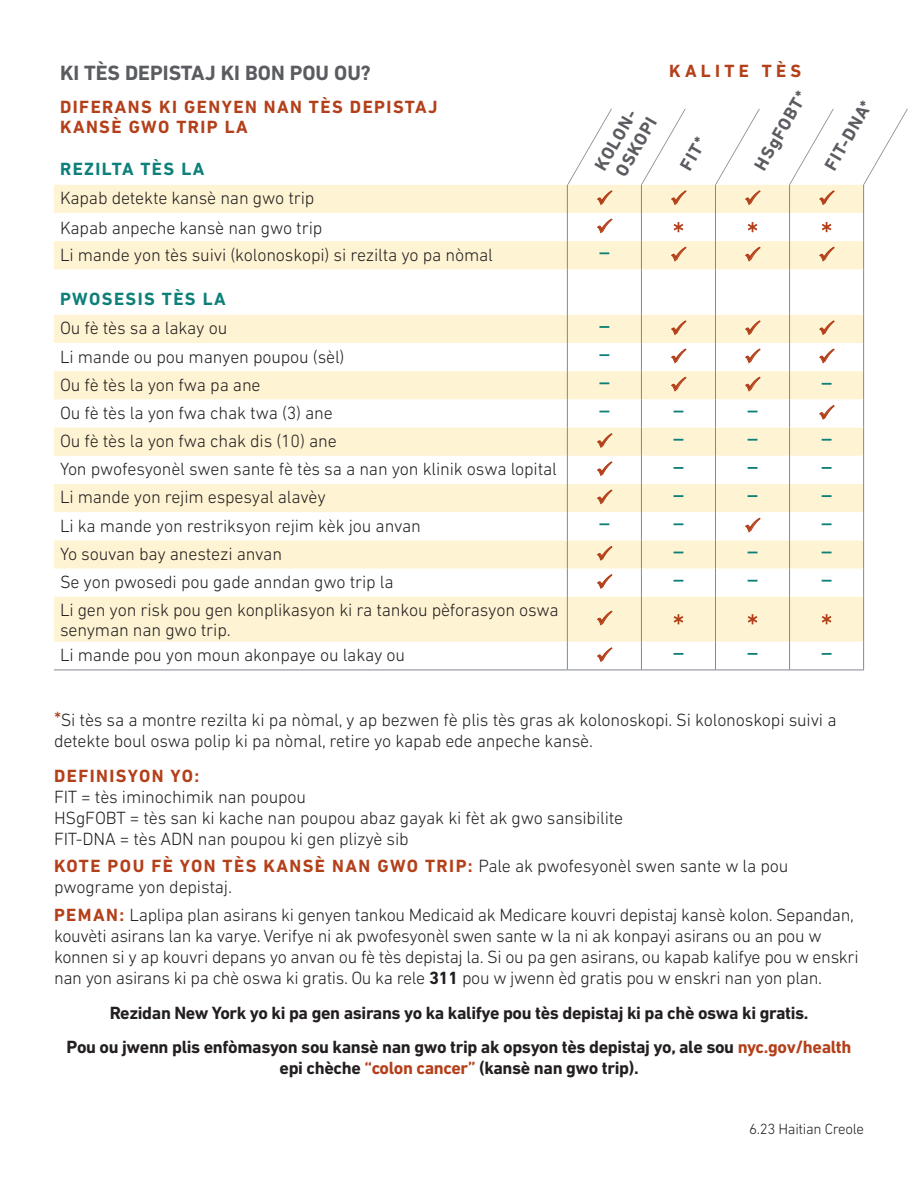
<style>
.page{position:relative;width:918px;height:1188px;background:#fff}
.page>*{position:absolute;margin:0;border:0;box-sizing:border-box;transform-origin:0 0}
.Table_Title{font:700 21px "DIN Next LT Pro";color:#5a5c61}
.Body_Sp_Bf_0_0625{font:300 18px/21px "DIN Next LT Pro";letter-spacing:-.02em;color:#231f20}
.Table_Text{font:300 18px/19.5px "DIN Next LT Pro";letter-spacing:-.01em;color:#231f20}
.Bold_Body{font:700 18px/21px "DIN Next LT Pro";letter-spacing:-.02em;color:#231f20;text-align:center}
.Body_No_Sp{font:300 18px "DIN Next LT Pro";letter-spacing:-.01em;color:#231f20}
.Table_Subhead{font:700 18px/19.5px "DIN Next LT Pro";letter-spacing:.08em;color:#b3401a}
.Column_Name{font:700 18px "DIN Next LT Pro";color:#5a5c61}
.Table_Row_Title{font:700 18px "DIN Next LT Pro";letter-spacing:.08em;color:#0c8079}
.BODY{font:700 18px "DIN Next LT Pro";letter-spacing:.08em;color:#b3401a}
.Table_Column_Title{font:700 18px "DIN Next LT Pro";letter-spacing:.24em;color:#b3401a}
.BODY-2{font:300 15px "DIN Next LT Pro";letter-spacing:-.02em;color:#231f20}
.s1{font-weight:400;font-size:21px;color:#b3401a}
.s2{font-weight:700;color:#b3401a}
.s3{font-weight:700}
.s4{color:#b3401a}
</style>
<div class="page">
<svg style="left:54px;top:185px;width:809px;height:457px;fill:#fef3d2"></svg>
<svg style="left:862px;top:108px;width:46px;height:161px"></svg>
<hr style="left:567px;top:269px;width:1px;height:46px;background:#818890">
<hr style="left:641px;top:269px;width:1px;height:46px;background:#818890">
<hr style="left:715px;top:269px;width:1px;height:46px;background:#818890">
<hr style="left:789px;top:269px;width:1px;height:46px;background:#818890">
<hr style="left:863px;top:269px;width:1px;height:46px;background:#818890">
<svg style="left:567px;top:315px;width:1px;height:282px"></svg>
<svg style="left:641px;top:315px;width:1px;height:282px"></svg>
<svg style="left:715px;top:315px;width:1px;height:282px"></svg>
<svg style="left:789px;top:315px;width:1px;height:282px"></svg>
<svg style="left:863px;top:315px;width:1px;height:282px"></svg>
<hr style="left:567px;top:597px;width:1px;height:45px;background:#818890">
<hr style="left:641px;top:597px;width:1px;height:45px;background:#818890">
<hr style="left:715px;top:597px;width:1px;height:45px;background:#818890">
<hr style="left:789px;top:597px;width:1px;height:45px;background:#818890">
<hr style="left:863px;top:597px;width:1px;height:45px;background:#818890">
<svg style="left:567px;top:642px;width:1px;height:28px"></svg>
<svg style="left:641px;top:642px;width:1px;height:28px"></svg>
<svg style="left:715px;top:642px;width:1px;height:28px"></svg>
<svg style="left:789px;top:642px;width:1px;height:28px"></svg>
<svg style="left:863px;top:642px;width:1px;height:28px"></svg>
<hr style="left:54px;top:670px;width:513px;height:1px;background:#818890">
<hr style="left:567px;top:670px;width:74px;height:1px;background:#818890">
<hr style="left:641px;top:670px;width:75px;height:1px;background:#818890">
<hr style="left:716px;top:670px;width:74px;height:1px;background:#818890">
<hr style="left:790px;top:670px;width:74px;height:1px;background:#818890">
<svg style="left:599px;top:326px;width:10px;height:2px"></svg>
<svg style="left:599px;top:354px;width:10px;height:2px"></svg>
<svg style="left:599px;top:382px;width:10px;height:2px"></svg>
<svg style="left:822px;top:383px;width:10px;height:2px"></svg>
<svg style="left:674px;top:439px;width:9px;height:2px"></svg>
<svg style="left:748px;top:439px;width:9px;height:2px"></svg>
<svg style="left:822px;top:439px;width:10px;height:2px"></svg>
<svg style="left:674px;top:467px;width:9px;height:2px"></svg>
<svg style="left:748px;top:467px;width:9px;height:2px"></svg>
<svg style="left:822px;top:467px;width:10px;height:2px"></svg>
<svg style="left:674px;top:495px;width:9px;height:2px"></svg>
<svg style="left:748px;top:495px;width:9px;height:2px"></svg>
<svg style="left:822px;top:495px;width:10px;height:2px"></svg>
<svg style="left:599px;top:523px;width:10px;height:2px"></svg>
<svg style="left:674px;top:523px;width:9px;height:2px"></svg>
<svg style="left:822px;top:523px;width:10px;height:2px"></svg>
<svg style="left:674px;top:580px;width:9px;height:2px"></svg>
<svg style="left:748px;top:580px;width:9px;height:2px"></svg>
<svg style="left:822px;top:580px;width:10px;height:2px"></svg>
<svg style="left:674px;top:614px;width:9px;height:10px"></svg>
<svg style="left:748px;top:614px;width:9px;height:10px"></svg>
<svg style="left:822px;top:614px;width:9px;height:10px"></svg>
<svg style="left:674px;top:653px;width:9px;height:2px"></svg>
<svg style="left:748px;top:653px;width:9px;height:2px"></svg>
<svg style="left:822px;top:653px;width:10px;height:2px"></svg>
<svg style="left:567px;top:108px;width:46px;height:161px"></svg>
<svg style="left:640px;top:108px;width:46px;height:161px"></svg>
<svg style="left:714px;top:108px;width:47px;height:161px"></svg>
<svg style="left:788px;top:108px;width:47px;height:161px"></svg>
<svg style="left:672px;top:321px;width:14px;height:13px"></svg>
<svg style="left:746px;top:321px;width:14px;height:13px"></svg>
<svg style="left:820px;top:321px;width:14px;height:13px"></svg>
<svg style="left:672px;top:349px;width:14px;height:14px"></svg>
<svg style="left:746px;top:349px;width:14px;height:14px"></svg>
<svg style="left:820px;top:349px;width:14px;height:14px"></svg>
<svg style="left:672px;top:377px;width:14px;height:14px"></svg>
<svg style="left:746px;top:377px;width:14px;height:14px"></svg>
<svg style="left:820px;top:405px;width:14px;height:14px"></svg>
<svg style="left:598px;top:433px;width:14px;height:14px"></svg>
<svg style="left:598px;top:462px;width:14px;height:13px"></svg>
<svg style="left:598px;top:490px;width:14px;height:14px"></svg>
<svg style="left:746px;top:518px;width:14px;height:14px"></svg>
<svg style="left:598px;top:546px;width:14px;height:14px"></svg>
<svg style="left:598px;top:574px;width:14px;height:14px"></svg>
<svg style="left:598px;top:611px;width:14px;height:14px"></svg>
<p class="Table_Title" style="left:60px;top:61px;width:312px">KI TÈS DEPISTAJ KI BON POU OU?</p>
<p class="Table_Subhead" style="left:60px;top:97px;width:379px">DIFERANS KI GENYEN NAN TÈS DEPISTAJ<br>KANSÈ GWO TRIP LA</p>
<p class="Table_Row_Title" style="left:60px;top:158px;width:146px">REZILTA TÈS LA</p>
<p class="Table_Text" style="left:60px;top:188px;width:256px">Kapab detekte kansè nan gwo trip</p>
<p class="Table_Text" style="left:60px;top:218px;width:264px">Kapab anpeche kansè nan gwo trip</p>
<p class="Table_Text" style="left:60px;top:245px;width:434px">Li mande yon tès suivi (kolonoskopi) si rezilta yo pa nòmal</p>
<p class="Table_Row_Title" style="left:60px;top:288px;width:167px">PWOSESIS TÈS LA</p>
<p class="Table_Text" style="left:60px;top:318px;width:169px">Ou fè tès sa a lakay ou</p>
<p class="Table_Text" style="left:60px;top:346px;width:286px">Li mande ou pou manyen poupou (sèl)</p>
<p class="Table_Text" style="left:60px;top:375px;width:202px">Ou fè tès la yon fwa pa ane</p>
<p class="Table_Text" style="left:60px;top:403px;width:274px">Ou fè tès la yon fwa chak twa (3) ane</p>
<p class="Table_Text" style="left:60px;top:431px;width:278px">Ou fè tès la yon fwa chak dis (10) ane</p>
<p class="Table_Text" style="left:60px;top:459px;width:498px">Yon pwofesyonèl swen sante fè tès sa a nan yon klinik oswa lopital</p>
<p class="Table_Text" style="left:60px;top:487px;width:267px">Li mande yon rejim espesyal alavèy</p>
<p class="Table_Text" style="left:60px;top:516px;width:362px">Li ka mande yon restriksyon rejim kèk jou anvan</p>
<p class="Table_Text" style="left:60px;top:544px;width:224px">Yo souvan bay anestezi anvan</p>
<p class="Table_Text" style="left:60px;top:572px;width:335px">Se yon pwosedi pou gade anndan gwo trip la</p>
<p class="Table_Text" style="left:60px;top:600px;width:500px">Li gen yon risk pou gen konplikasyon ki ra tankou pèforasyon oswa senyman nan gwo trip.</p>
<p class="Table_Text" style="left:60px;top:645px;width:347px">Li mande pou yon moun akonpaye ou lakay ou</p>
<p class="Column_Name" style="left:590px;top:163px;width:70px;rotate:-60deg">KOLON-</p>
<p class="Column_Name" style="left:611px;top:169px;width:66px;rotate:-60deg">OSKOPI</p>
<p class="Table_Column_Title" style="left:669px;top:61px;width:134px">KALITE TÈS</p>
<p class="Column_Name" style="left:750px;top:163px;width:89px;rotate:-60deg">HSgFOBT*</p>
<p class="Column_Name" style="left:820px;top:163px;width:78px;rotate:-60deg">FIT-DNA*</p>
<p class="Column_Name" style="left:676px;top:163px;width:36px;rotate:-60deg">FIT*</p>
<p class="Body_Sp_Bf_0_0625" style="left:54px;top:709px;width:784px"><span class="s1">*</span>Si tès sa a montre rezilta ki pa nòmal, y ap bezwen fè plis tès gras ak kolonoskopi. Si kolonoskopi suivi a detekte boul oswa polip ki pa nòmal, retire yo kapab ede anpeche kansè.</p>
<p class="BODY" style="left:54px;top:765px;width:147px">DEFINISYON YO:</p>
<p class="Body_No_Sp" style="left:54px;top:786px;width:254px">FIT = tès iminochimik nan poupou</p>
<p class="Body_No_Sp" style="left:54px;top:807px;width:571px">HSgFOBT = tès san ki kache nan poupou abaz gayak ki fèt ak gwo sansibilite</p>
<p class="Body_No_Sp" style="left:54px;top:828px;width:356px">FIT-DNA = tès ADN nan poupou ki gen plizyè sib</p>
<p class="Body_Sp_Bf_0_0625" style="left:54px;top:856px;width:736px"><span class="s2">KOTE POU FÈ YON TÈS KANSÈ NAN GWO TRIP:</span> Pale ak pwofesyonèl swen sante w la pou pwograme yon depistaj.</p>
<p class="Body_Sp_Bf_0_0625" style="left:54px;top:904px;width:806px"><span class="s2">PEMAN:</span> Laplipa plan asirans ki genyen tankou Medicaid ak Medicare kouvri depistaj kansè kolon. Sepandan, kouvèti asirans lan ka varye. Verifye ni ak pwofesyonèl swen sante w la ni ak konpayi asirans ou an pou w konnen si y ap kouvri depans yo anvan ou fè tès depistaj la. Si ou pa gen asirans, ou kapab kalifye pou w enskri nan yon asirans ki pa chè oswa ki gratis. Ou ka rele <span class="s3">311</span> pou w jwenn èd gratis pou w enskri nan yon plan.</p>
<p class="Bold_Body" style="left:110px;top:1002px;width:700px">Rezidan New York yo ki pa gen asirans yo ka kalifye pou tès depistaj ki pa chè oswa ki gratis.</p>
<p class="Bold_Body" style="left:67px;top:1036px;width:786px">Pou ou jwenn plis enfòmasyon sou kansè nan gwo trip ak opsyon tès depistaj yo, ale sou <span class="s4">nyc.gov/health </span>epi chèche <span class="s4">“colon cancer”</span> (kansè nan gwo trip).</p>
<p class="BODY-2" style="left:749px;top:1121px;width:116px">6.23 Haitian Creole</p>
</div>
